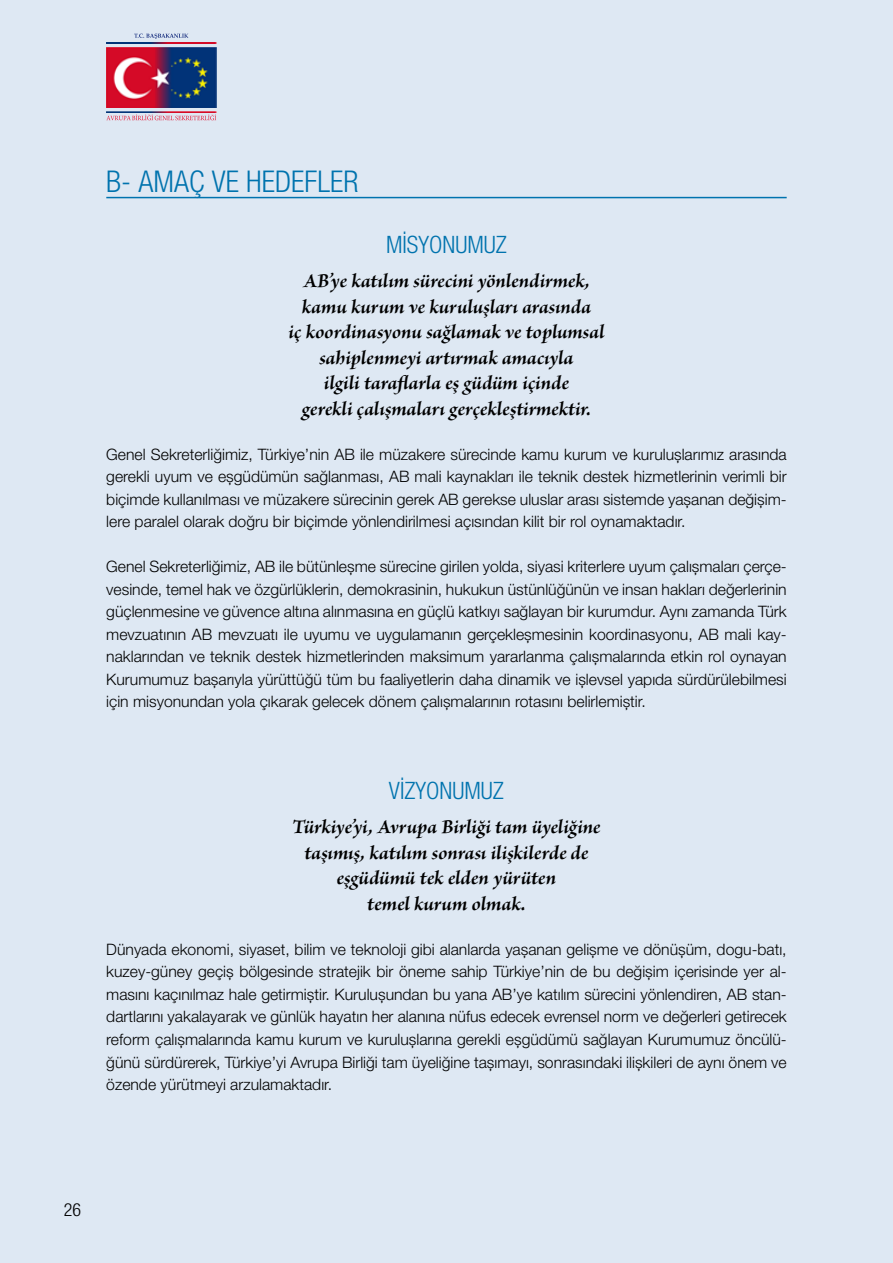
<style>
.page{position:relative;width:893px;height:1263px;background:#dee8f3}
.page>*{position:absolute;margin:0;border:0;box-sizing:border-box;transform-origin:0 0}
.t1{font:300 condensed 30px "Helvetica Neue LT";color:#0073ae}
.t2{font:300 condensed 24px "Helvetica Neue LT Pro";color:#0073ae}
.t3{font:21px/25.5px "Brioso Pro Bold It Subh";color:#000;text-align:center}
.t4{font:300 condensed 18px "Helvetica Neue LT";color:#000}
.t5{font:300 15.75px/22.5px "Helvetica Neue LT Pro";color:#000;text-align:justify}
</style>
<div class="page">
<svg style="left:106px;top:114px;width:110px;height:6px"></svg>
<img style="left:106px;top:47px;width:110px;height:61px">
<img style="left:106px;top:42px;width:110px;height:1px">
<img style="left:106px;top:112px;width:110px;height:1px">
<svg style="left:134px;top:34px;width:54px;height:5px"></svg>
<hr style="left:106px;top:197px;width:681px;height:1px;background:#0073ae">
<h1 class="t1" style="left:106px;top:164px;width:254px">B- AMAÇ VE HEDEFLER</h1>
<h2 class="t2" style="left:386px;top:231px;width:122px">MİSYONUMUZ</h2>
<h3 class="t3" style="left:288px;top:267px;width:318px">AB’ye katılım sürecini yönlendirmek, kamu kurum ve kuruluşları arasında<br>iç koordinasyonu sağlamak ve toplumsal sahiplenmeyi artırmak amacıyla<br>ilgili taraflarla eş güdüm içinde<br>gerekli çalışmaları gerçekleştirmektir.</h3>
<p class="t5" style="left:106px;top:442px;width:682px">Genel Sekreterliğimiz, Türkiye’nin AB ile müzakere sürecinde kamu kurum ve kuruluşlarımız arasında gerekli uyum ve eşgüdümün sağlanması, AB mali kaynakları ile teknik destek hizmetlerinin verimli bir biçimde kullanılması ve müzakere sürecinin gerek AB gerekse uluslar arası sistemde yaşanan değişim&shy;lere paralel olarak doğru bir biçimde yönlendirilmesi açısından kilit bir rol oynamaktadır.</p>
<p class="t5" style="left:106px;top:555px;width:682px">Genel Sekreterliğimiz, AB ile bütünleşme sürecine girilen yolda, siyasi kriterlere uyum çalışmaları çerçe&shy;vesinde, temel hak ve özgürlüklerin, demokrasinin, hukukun üstünlüğünün ve insan hakları değerlerinin güçlenmesine ve güvence altına alınmasına en güçlü katkıyı sağlayan bir kurumdur. Aynı zamanda Türk mevzuatının AB mevzuatı ile uyumu ve uygulamanın gerçekleşmesinin koordinasyonu, AB mali kay&shy;naklarından ve teknik destek hizmetlerinden maksimum yararlanma çalışmalarında etkin rol oynayan Kurumumuz başarıyla yürüttüğü tüm bu faaliyetlerin daha dinamik ve işlevsel yapıda sürdürülebilmesi için misyonundan yola çıkarak gelecek dönem çalışmalarının rotasını belirlemiştir.</p>
<h2 class="t2" style="left:389px;top:777px;width:117px">VİZYONUMUZ</h2>
<h3 class="t3" style="left:292px;top:813px;width:310px">Türkiye’yi, Avrupa Birliği tam üyeliğine taşımış, katılım sonrası ilişkilerde de eşgüdümü tek elden yürüten<br>temel kurum olmak.</h3>
<p class="t5" style="left:106px;top:938px;width:682px">Dünyada ekonomi, siyaset, bilim ve teknoloji gibi alanlarda yaşanan gelişme ve dönüşüm, dogu-batı, kuzey-güney geçiş bölgesinde stratejik bir öneme sahip Türkiye’nin de bu değişim içerisinde yer al&shy;masını kaçınılmaz hale getirmiştir. Kuruluşundan bu yana AB’ye katılım sürecini yönlendiren, AB stan&shy;dartlarını yakalayarak ve günlük hayatın her alanına nüfus edecek evrensel norm ve değerleri getirecek reform çalışmalarında kamu kurum ve kuruluşlarına gerekli eşgüdümü sağlayan Kurumumuz öncülü&shy;ğünü sürdürerek, Türkiye’yi Avrupa Birliği tam üyeliğine taşımayı, sonrasındaki ilişkileri de aynı önem ve özende yürütmeyi arzulamaktadır.</p>
<p class="t4" style="left:64px;top:1199px;width:19px">26</p>
</div>
